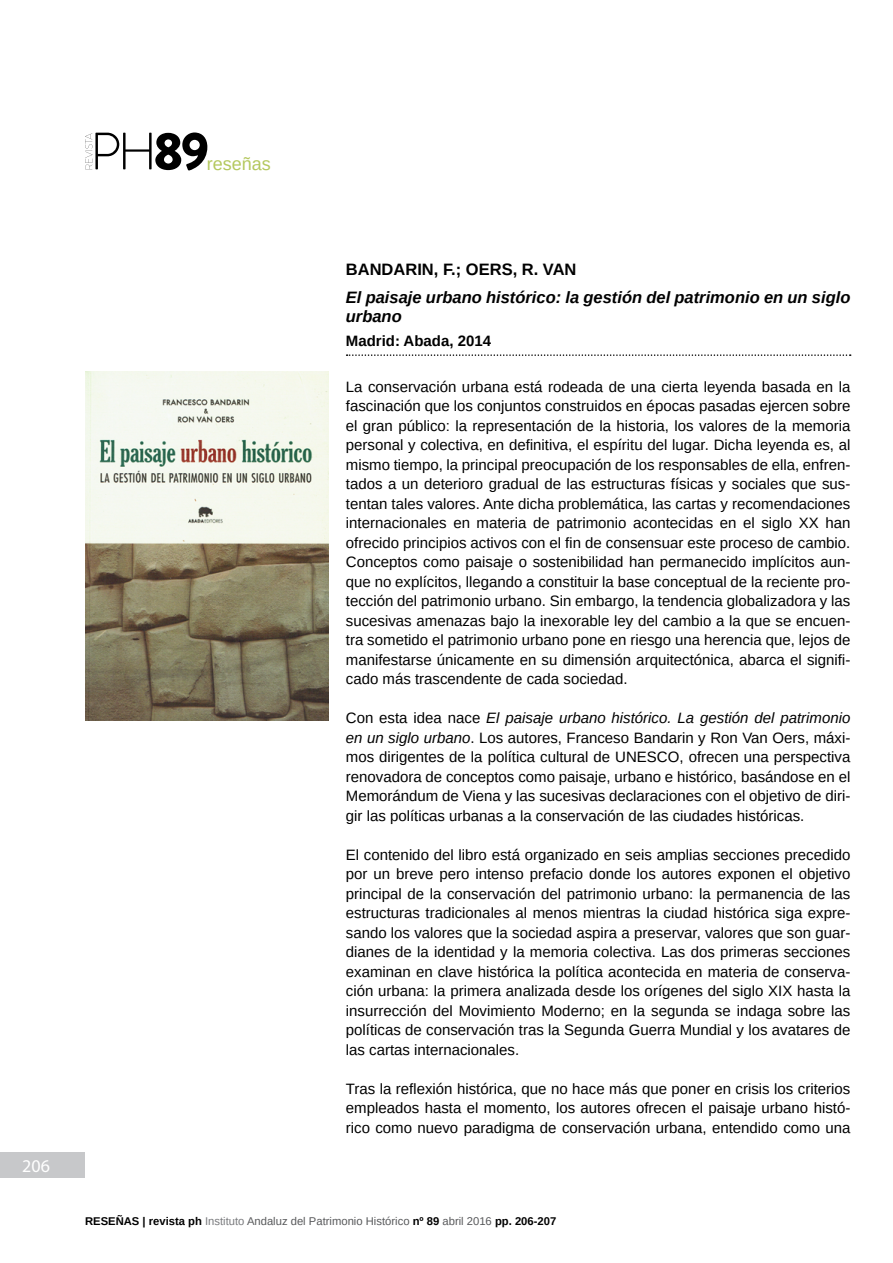
<style>
.page{position:relative;width:893px;height:1263px;background:#fff}
.page>*{position:absolute;margin:0;border:0;box-sizing:border-box;transform-origin:0 0}
.t1{font:18px "Arimo";color:#b4c85e}
.t2{font:18px "Myriad Pro";color:#fff}
.t3{font:italic 700 16.5px/19.5px "Arimo";color:#000}
.t4{font:700 16.5px "Arimo";color:#000}
.t5{font:15px/19.5px "Arimo";color:#000;text-align:justify}
.t6{font:700 15px "Arimo";color:#000}
.t7{font:11.25px "Arimo";color:#58595b}
.s1{font-style:italic}
.s2{font-weight:700;color:#000}
.s3{color:#797a7d}
</style>
<div class="page">
<div style="left:0;top:1152px;width:85px;height:26px;background:#c7c8ca"></div>
<svg style="left:85px;top:132px;width:122px;height:39px"></svg>
<svg style="left:347px;top:354px;width:504px;height:2px"></svg>
<img style="left:85px;top:372px;width:244px;height:348px">
<p class="t1" style="left:207px;top:153px;width:66px">reseñas</p>
<p class="t2" style="left:22px;top:1155px;width:29px">206</p>
<p class="t4" style="left:346px;top:258px;width:232px">BANDARIN, F.; OERS, R. VAN</p>
<p class="t3" style="left:346px;top:287px;width:506px">El paisaje urbano histórico: la gestión del patrimonio en un siglo urbano</p>
<p class="t6" style="left:346px;top:330px;width:147px">Madrid: Abada, 2014</p>
<p class="t5" style="left:346px;top:377px;width:506px">La conservación urbana está rodeada de una cierta leyenda basada en la fascinación que los conjuntos construidos en épocas pasadas ejercen sobre el gran público: la representación de la historia, los valores de la memoria personal y colectiva, en definitiva, el espíritu del lugar. Dicha leyenda es, al mismo tiempo, la principal preocupación de los responsables de ella, enfren&shy;tados a un deterioro gradual de las estructuras físicas y sociales que sus&shy;tentan tales valores. Ante dicha problemática, las cartas y recomendaciones internacionales en materia de patrimonio acontecidas en el siglo XX han ofrecido principios activos con el fin de consensuar este proceso de cambio.<br>Conceptos como paisaje o sostenibilidad han permanecido implícitos aun&shy;que no explícitos, llegando a constituir la base conceptual de la reciente pro&shy;tección del patrimonio urbano. Sin embargo, la tendencia globalizadora y las sucesivas amenazas bajo la inexorable ley del cambio a la que se encuen&shy;tra sometido el patrimonio urbano pone en riesgo una herencia que, lejos de manifestarse únicamente en su dimensión arquitectónica, abarca el signifi&shy;cado más trascendente de cada sociedad.</p>
<p class="t5" style="left:346px;top:708px;width:506px">Con esta idea nace <span class="s1">El paisaje urbano histórico. La gestión del patrimonio en un siglo urbano</span>. Los autores, Franceso Bandarin y Ron Van Oers, máxi&shy;mos dirigentes de la política cultural de UNESCO, ofrecen una perspectiva renovadora de conceptos como paisaje, urbano e histórico, basándose en el Memorándum de Viena y las sucesivas declaraciones con el objetivo de diri&shy;gir las políticas urbanas a la conservación de las ciudades históricas.</p>
<p class="t5" style="left:346px;top:845px;width:506px">El contenido del libro está organizado en seis amplias secciones precedido por un breve pero intenso prefacio donde los autores exponen el objetivo principal de la conservación del patrimonio urbano: la permanencia de las estructuras tradicionales al menos mientras la ciudad histórica siga expre&shy;sando los valores que la sociedad aspira a preservar, valores que son guar&shy;dianes de la identidad y la memoria colectiva. Las dos primeras secciones examinan en clave histórica la política acontecida en materia de conserva&shy;ción urbana: la primera analizada desde los orígenes del siglo XIX hasta la insurrección del Movimiento Moderno; en la segunda se indaga sobre las políticas de conservación tras la Segunda Guerra Mundial y los avatares de las cartas internacionales.</p>
<p class="t5" style="left:346px;top:1079px;width:506px">Tras la reflexión histórica, que no hace más que poner en crisis los criterios empleados hasta el momento, los autores ofrecen el paisaje urbano histó&shy;rico como nuevo paradigma de conservación urbana, entendido como una</p>
<p class="t7" style="left:85px;top:1213px;width:473px"><span class="s2">RESEÑAS | revista ph</span> <span class="s3">Instituto</span> Andaluz del Patrimonio Histórico <span class="s2">nº 89</span> abril 2016 <span class="s2">pp. 206-207</span></p>
</div>
